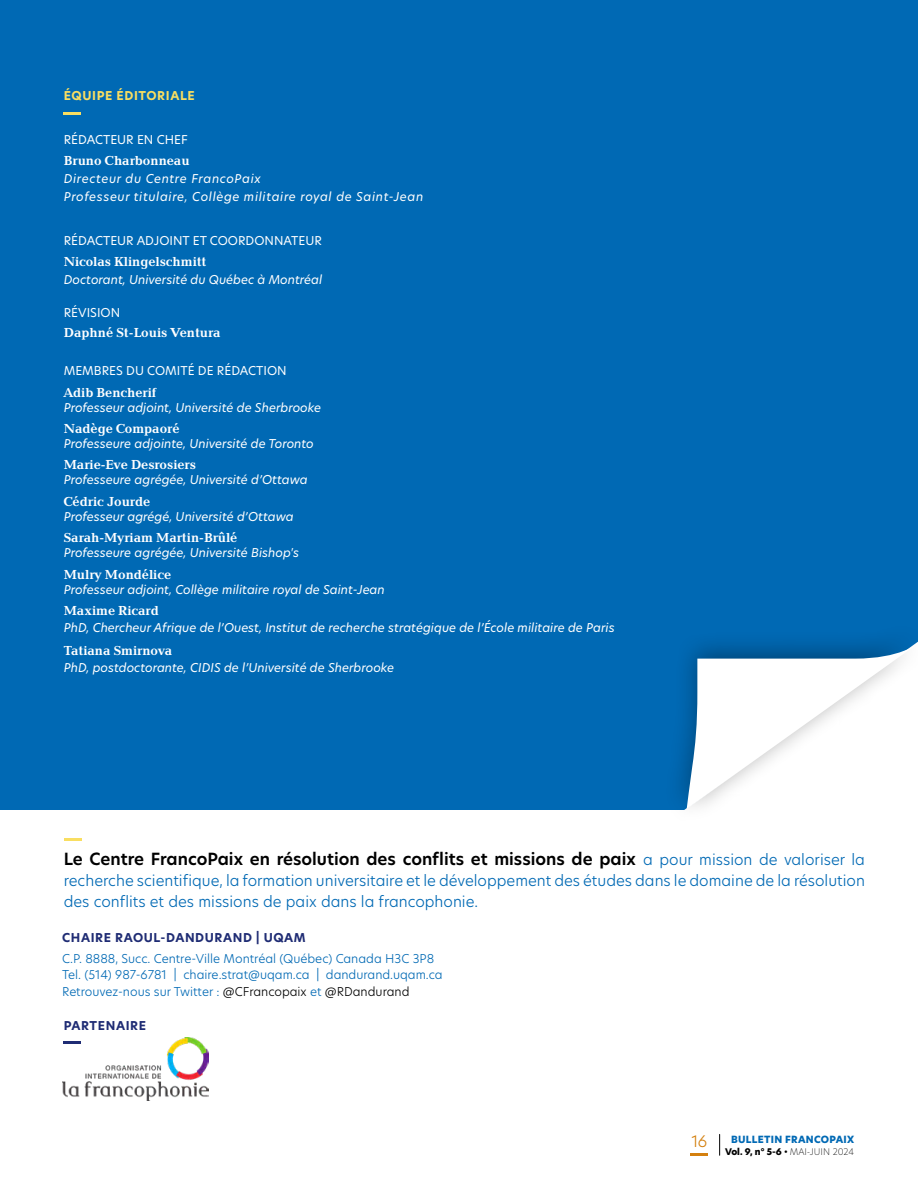
<style>
.page{position:relative;width:918px;height:1188px;background:#fff}
.page>*{position:absolute;margin:0;border:0;box-sizing:border-box;transform-origin:0 0}
.t1{font:600 16.5px "Hero New";color:#000}
.t2{font:300 15.75px "Hero New";color:#d4800f}
.t3{font:300 15px/21px "Hero New";color:#0069b4}
.t4{font:700 13.5px "Baltica";color:#fff}
.t5{font:italic 12px "Hero New";color:#fff}
.t6{font:300 12px/16.5px "Hero New";color:#0069b4}
.t7{font:12px "Hero New";color:#fff}
.t8{font:italic 12px/18px "Hero New";letter-spacing:.05em;color:#fff}
.t9{font:700 12px "Hero New";letter-spacing:.05em;color:#1f2c74}
.t10{font:700 12px "Hero New";letter-spacing:.05em;color:#f9de61}
.t11{font:800 9.75px "Hero New";letter-spacing:.03em;color:#0069b4}
.t12{font:800 9px "Hero New";color:#000}
.s1{font-weight:300;font-size:15px;color:#0069b4}
.s2{color:#000}
.s3{font-weight:200}
</style>
<div class="page">
<svg style="left:691px;top:1153px;width:17px;height:2px"></svg>
<svg style="left:719px;top:1134px;width:1px;height:21px"></svg>
<div style="left:0;top:0;width:918px;height:810px;background:#0069b4"></div>
<div style="left:664px;top:621px;width:254px;height:204px;background:#000;opacity:.35"></div>
<svg style="left:687px;top:644px;width:231px;height:165px"></svg>
<img style="left:62px;top:1038px;width:147px;height:62px">
<svg style="left:64px;top:113px;width:17px;height:2px"></svg>
<hr style="left:64px;top:1041px;width:17px;height:3px;background:#1f2c74">
<svg style="left:65px;top:838px;width:17px;height:2px"></svg>
<p class="t10" style="left:64px;top:87px;width:132px">ÉQUIPE ÉDITORIALE</p>
<p class="t7" style="left:64px;top:131px;width:126px">RÉDACTEUR EN CHEF</p>
<p class="t4" style="left:64px;top:152px;width:127px">Bruno Charbonneau</p>
<p class="t8" style="left:64px;top:169px;width:361px">Directeur du Centre FrancoPaix<br>Professeur titulaire, Collège militaire royal de Saint-Jean</p>
<p class="t7" style="left:64px;top:232px;width:260px">RÉDACTEUR ADJOINT ET COORDONNATEUR</p>
<p class="t4" style="left:64px;top:253px;width:144px">Nicolas Klingelschmitt</p>
<p class="t5" style="left:64px;top:271px;width:260px">Doctorant, Université du Québec à Montréal</p>
<p class="t7" style="left:64px;top:305px;width:58px">RÉVISION</p>
<p class="t4" style="left:64px;top:325px;width:158px">Daphné St-Louis Ventura</p>
<p class="t7" style="left:64px;top:363px;width:224px">MEMBRES DU COMITÉ DE RÉDACTION</p>
<p class="t4" style="left:64px;top:384px;width:94px">Adib Bencherif</p>
<p class="t5" style="left:64px;top:399px;width:259px">Professeur adjoint, Université de Sherbrooke</p>
<p class="t4" style="left:64px;top:420px;width:117px">Nadège Compaoré</p>
<p class="t5" style="left:64px;top:435px;width:252px">Professeure adjointe, Université de Toronto</p>
<p class="t4" style="left:64px;top:457px;width:134px">Marie-Eve Desrosiers</p>
<p class="t5" style="left:64px;top:472px;width:246px">Professeure agrégée, Université d’Ottawa</p>
<p class="t4" style="left:64px;top:493px;width:88px">Cédric Jourde</p>
<p class="t5" style="left:64px;top:508px;width:231px">Professeur agrégé, Université d’Ottawa</p>
<p class="t4" style="left:64px;top:529px;width:175px">Sarah-Myriam Martin-Brûlé</p>
<p class="t5" style="left:64px;top:545px;width:237px">Professeure agrégée, Université Bishop's</p>
<p class="t4" style="left:64px;top:566px;width:109px">Mulry Mondélice</p>
<p class="t5" style="left:64px;top:581px;width:323px">Professeur adjoint, Collège militaire royal de Saint-Jean</p>
<p class="t4" style="left:64px;top:602px;width:97px">Maxime Ricard</p>
<p class="t5" style="left:64px;top:619px;width:552px">PhD, Chercheur Afrique de l’Ouest, Institut de recherche stratégique de l’École militaire de Paris</p>
<p class="t4" style="left:64px;top:642px;width:110px">Tatiana Smirnova</p>
<p class="t5" style="left:64px;top:659px;width:332px">PhD, postdoctorante, CIDIS de l’Université de Sherbrooke</p>
<h1 class="t1" style="left:64px;top:848px;width:803px">Le Centre FrancoPaix en résolution des conflits et missions de paix <span class="s1">a pour mission de valoriser la</span></h1>
<p class="t3" style="left:64px;top:870px;width:803px">recherche scientifique, la formation universitaire et le développement des études dans le domaine de la résolution des conflits et des missions de paix dans la francophonie.</p>
<p class="t9" style="left:62px;top:929px;width:245px">CHAIRE RAOUL-DANDURAND | UQAM</p>
<p class="t6" style="left:62px;top:950px;width:382px">C.P. 8888, Succ. Centre-Ville Montréal (Québec) Canada H3C 3P8<br>Tel. (514) 987-6781 | chaire.strat@uqam.ca | dandurand.uqam.ca<br>Retrouvez-nous sur Twitter : <span class="s2">@CFrancopaix</span> et <span class="s2">@RDandurand</span></p>
<p class="t9" style="left:64px;top:1017px;width:84px">PARTENAIRE</p>
<h2 class="t2" style="left:692px;top:1130px;width:17px">16</h2>
<p class="t11" style="left:731px;top:1133px;width:125px">BULLETIN FRANCOPAIX</p>
<p class="t12" style="left:725px;top:1146px;width:131px">Vol. 9, n° 5-6 • <span class="s3">MAI-JUIN 2024</span></p>
</div>
